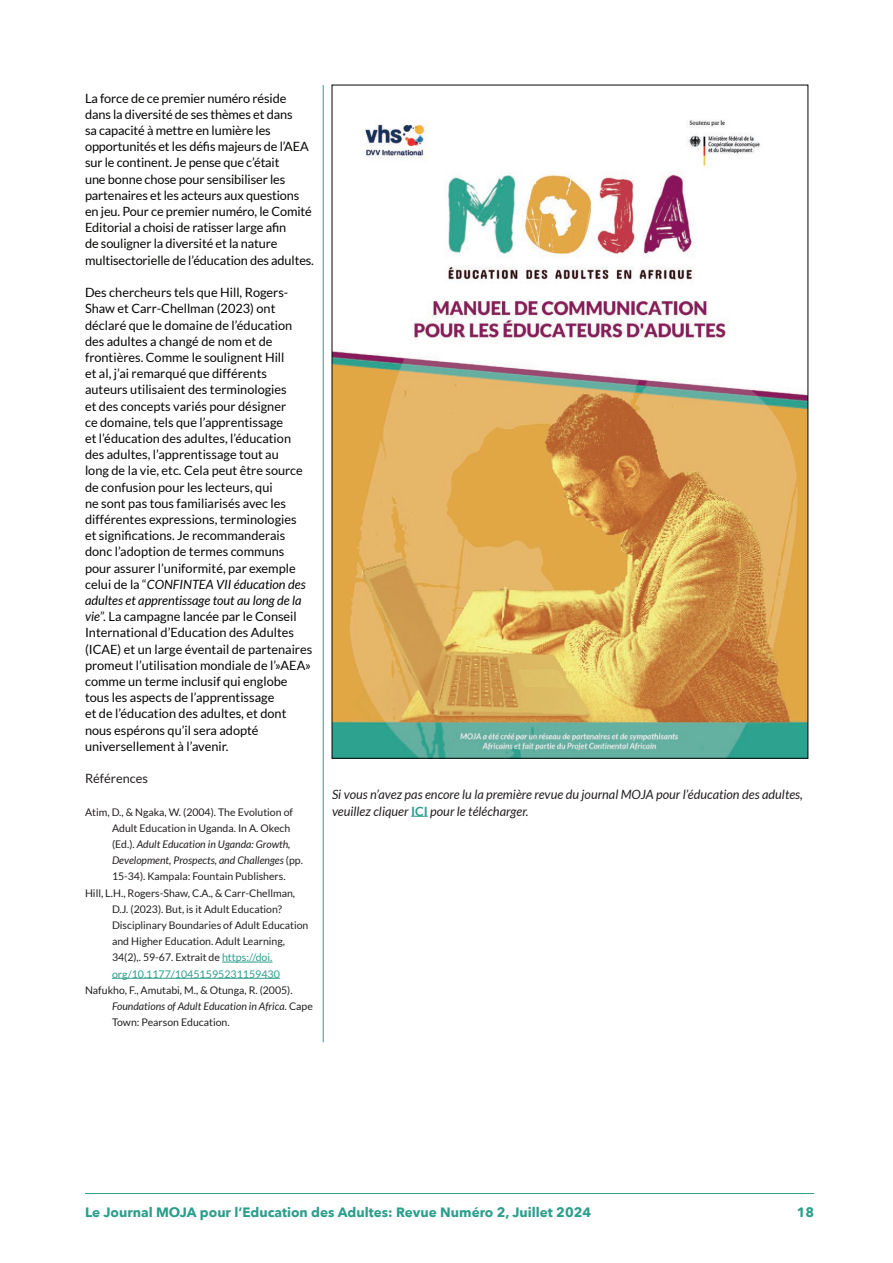
<style>
.page{position:relative;width:893px;height:1263px;background:#fff}
.page>*{position:absolute;margin:0;border:0;box-sizing:border-box;transform-origin:0 0}
.t1{font:700 13.5px "Avenir Next LT Pro";color:#2e9e8c}
.t2{font:12.75px/16.2px "Lato";color:#040503}
.t3{font:italic 12.75px/16.2px "Lato";color:#231f20}
.t4{font:12.75px "Lato";color:#231f20}
.t5{font:10.5px/16.2px "Lato";color:#231f20}
.t6{font:italic 10.5px "Lato";color:#231f20}
.t7{font:10.5px "Lato";color:#2e9e8c}
.s1{color:#231f20}
.s2{font-style:italic}
.s3{font-style:normal}
.s4{color:#2e9e8c}
.s5{font-weight:700;font-style:normal;color:#2e9e8c}
</style>
<div class="page">
<hr style="left:85px;top:1193px;width:729px;height:1px;background:#2e9e8c">
<hr style="left:323px;top:85px;width:1px;height:957px;background:#2e9e8c">
<hr style="left:222px;top:962px;width:51px;height:1px;background:#2e9e8c">
<hr style="left:112px;top:978px;width:168px;height:1px;background:#2e9e8c">
<img style="left:334px;top:120px;width:472px;height:636px">
<svg style="left:411px;top:816px;width:17px;height:1px"></svg>
<p class="t2" style="left:85px;top:90px;width:230px">La force de ce premier numéro réside dans la diversité de ses thèmes et dans<br>sa capacité à mettre en lumière les opportunités et les défis majeurs de l’AEA sur le continent. Je pense que c’était<br>une bonne chose pour sensibiliser les partenaires et les acteurs aux questions en jeu. Pour ce premier numéro, le Comité Editorial a choisi de ratisser large afin<br>de souligner la diversité et la nature multisectorielle de l’éducation des adultes.</p>
<p class="t2" style="left:85px;top:284px;width:229px">Des chercheurs tels que Hill, Rogers-Shaw et Carr-Chellman (2023) ont déclaré que le domaine de l’éducation des adultes a changé de nom et de frontières. Comme le soulignent Hill<br>et al, j’ai remarqué que différents auteurs utilisaient des terminologies<br>et des concepts variés pour désigner<br>ce domaine, tels que l’apprentissage<br>et l’éducation des adultes, l’éducation des adultes, l’apprentissage tout au<br>long de la vie, etc. Cela peut être source de confusion pour les lecteurs, qui<br>ne sont pas tous familiarisés avec les différentes expressions, terminologies<br>et significations. Je recommanderais donc l’adoption de termes communs pour assurer l’uniformité, par exemple celui de la <span class="s1">“</span><span class="s2">CONFINTEA VII éducation des adultes et apprentissage tout au long de la vie</span><span class="s1">”</span>. La campagne lancée par le Conseil International d’Education des Adultes (ICAE) et un large éventail de partenaires promeut l’utilisation mondiale de l’»AEA» comme un terme inclusif qui englobe tous les aspects de l’apprentissage<br>et de l’éducation des adultes, et dont nous espérons qu’il sera adopté universellement à l’avenir.</p>
<p class="t4" style="left:85px;top:771px;width:64px">Références</p>
<p class="t5" style="left:85px;top:803px;width:209px">Atim, D., &amp; Ngaka, W. (2004). The Evolution of</p>
<p class="t5" style="left:112px;top:820px;width:180px">Adult Education in Uganda. In A. Okech</p>
<p class="t6" style="left:112px;top:838px;width:180px"><span class="s3">(Ed.).</span> Adult Education in Uganda: Growth,</p>
<p class="t6" style="left:112px;top:854px;width:192px">Development, Prospects, and Challenges <span class="s3">(pp.</span></p>
<p class="t5" style="left:112px;top:868px;width:175px">15-34). Kampala: Fountain Publishers.</p>
<p class="t5" style="left:85px;top:884px;width:212px">Hill, L.H., Rogers-Shaw, C.A., &amp; Carr-Chellman,</p>
<p class="t5" style="left:112px;top:901px;width:172px">D.J. (2023). But, is it Adult Education?</p>
<p class="t5" style="left:112px;top:917px;width:198px">Disciplinary Boundaries of Adult Education</p>
<p class="t5" style="left:112px;top:933px;width:174px">and Higher Education. Adult Learning,</p>
<p class="t5" style="left:112px;top:949px;width:162px">34(2),. 59-67. Extrait de <span class="s4">https://doi.</span></p>
<p class="t7" style="left:112px;top:968px;width:169px">org/10.1177/10451595231159430</p>
<p class="t5" style="left:112px;top:982px;width:202px;text-indent:-27px">Nafukho, F., Amutabi, M., &amp; Otunga, R. (2005).<br><span class="s2">Foundations of Adult Education in Africa.</span> Cape<br>Town: Pearson Education.</p>
<p class="t3" style="left:332px;top:787px;width:472px">Si vous n’avez pas encore lu la première revue du journal MOJA pour l’éducation des adultes, veuillez cliquer <span class="s5">ICI</span> pour le télécharger.</p>
<p class="t1" style="left:85px;top:1204px;width:507px">Le Journal MOJA pour l’Education des Adultes: Revue Numéro 2, Juillet 2024</p>
<p class="t1" style="left:797px;top:1204px;width:19px">18</p>
</div>
